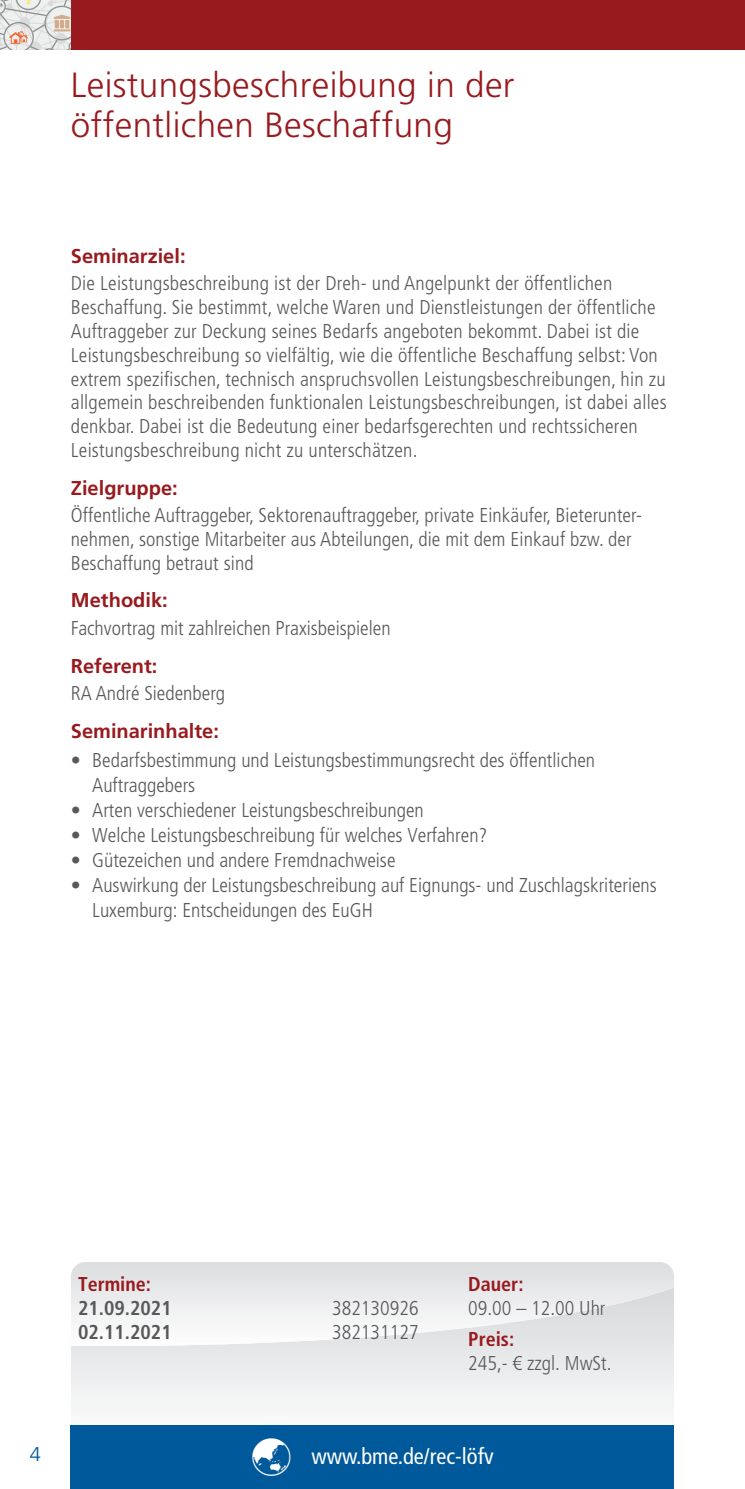
<style>
.page{position:relative;width:745px;height:1489px;background:#fff}
.page>*{position:absolute;margin:0;border:0;box-sizing:border-box;transform-origin:0 0}
.t1{font:300 35px/40px "Frutiger LT Std";letter-spacing:.01em;color:#981a1e}
.t2{font:condensed 22.5px "Frutiger LT Std";color:#fff}
.t3{font:300 condensed 20px/23.8px "Frutiger LT Std";letter-spacing:.005em;color:#57585a}
.t4{font:700 20px "Frutiger LT Std";color:#981a1e}
.t5{font:700 condensed 20px "Frutiger LT Std";color:#981a1e}
.t6{font:700 condensed 20px/23.8px "Frutiger LT Std";color:#57585a}
.t7{font:300 20px "Frutiger LT Std";color:#00599b}
</style>
<div class="page">
<div style="left:0;top:0;width:744px;height:50px;background:#981a1e"></div>
<svg style="left:0;top:0;width:71px;height:50px;background:#dcd8d4"></svg>
<div style="left:71px;top:1345px;width:602px;height:61px;background:#ededee"></div>
<div style="left:71px;top:1424px;width:602px;height:64px;background:#00599b"></div>
<svg style="left:71px;top:1424px;width:602px;height:1px"></svg>
<h1 class="t1" style="left:71px;top:66px;width:445px">Leistungsbeschreibung in der öffentlichen Beschaffung</h1>
<p class="t4" style="left:71px;top:244px;width:116px">Seminarziel:</p>
<p class="t3" style="left:71px;top:272px;width:597px">Die Leistungsbeschreibung ist der Dreh- und Angelpunkt der öffentlichen Beschaffung. Sie bestimmt, welche Waren und Dienstleistungen der öffentliche Auftraggeber zur Deckung seines Bedarfs angeboten bekommt. Dabei ist die Leistungsbeschreibung so vielfältig, wie die öffentliche Beschaffung selbst: Von extrem spezifischen, technisch anspruchsvollen Leistungsbeschreibungen, hin zu allgemein beschreibenden funktionalen Leistungsbeschreibungen, ist dabei alles denkbar. Dabei ist die Bedeutung einer bedarfsgerechten und rechtssicheren Leistungsbeschreibung nicht zu unterschätzen.</p>
<p class="t4" style="left:71px;top:476px;width:108px">Zielgruppe:</p>
<p class="t3" style="left:71px;top:503px;width:572px">Öffentliche Auftraggeber, Sektorenauftraggeber, private Einkäufer, Bieterunter&shy;nehmen, sonstige Mitarbeiter aus Abteilungen, die mit dem Einkauf bzw. der<br>Beschaffung betraut sind</p>
<p class="t4" style="left:71px;top:588px;width:98px">Methodik:</p>
<p class="t3" style="left:71px;top:616px;width:321px">Fachvortrag mit zahlreichen Praxisbeispielen</p>
<p class="t4" style="left:71px;top:654px;width:88px">Referent:</p>
<p class="t3" style="left:71px;top:681px;width:156px">RA André Siedenberg</p>
<p class="t4" style="left:71px;top:719px;width:149px">Seminarinhalte:</p>
<p class="t3" style="left:92px;top:747px;width:504px;line-height:25px;text-indent:-21px">• Bedarfsbestimmung und Leistungsbestimmungsrecht des öffentlichen<br>Auftraggebers</p>
<p class="t3" style="left:71px;top:798px;width:354px">• Arten verschiedener Leistungsbeschreibungen</p>
<p class="t3" style="left:71px;top:823px;width:418px">• Welche Leistungsbeschreibung für welches Verfahren?</p>
<p class="t3" style="left:71px;top:848px;width:326px">• Gütezeichen und andere Fremdnachweise</p>
<p class="t3" style="left:92px;top:872px;width:566px;line-height:25px;text-indent:-21px">• Auswirkung der Leistungsbeschreibung auf Eignungs- und Zuschlagskriteriens<br>Luxemburg: Entscheidungen des EuGH</p>
<p class="t5" style="left:78px;top:1272px;width:75px">Termine:</p>
<p class="t6" style="left:78px;top:1296px;width:95px">21.09.2021<br>02.11.2021</p>
<p class="t7" style="left:30px;top:1442px;width:13px">4</p>
<p class="t3" style="left:332px;top:1296px;width:88px">382130926</p>
<p class="t3" style="left:332px;top:1320px;width:88px">382131127</p>
<p class="t5" style="left:468px;top:1272px;width:57px">Dauer:</p>
<p class="t3" style="left:468px;top:1296px;width:139px">09.00 – 12.00 Uhr</p>
<p class="t5" style="left:468px;top:1326px;width:47px">Preis:</p>
<p class="t3" style="left:468px;top:1350px;width:145px">245,- € zzgl. MwSt.</p>
<p class="t2" style="left:311px;top:1443px;width:183px">www.bme.de/rec-löfv</p>
<p class="t2" style="left:461px;top:1443px;width:8px">r</p>
</div>
